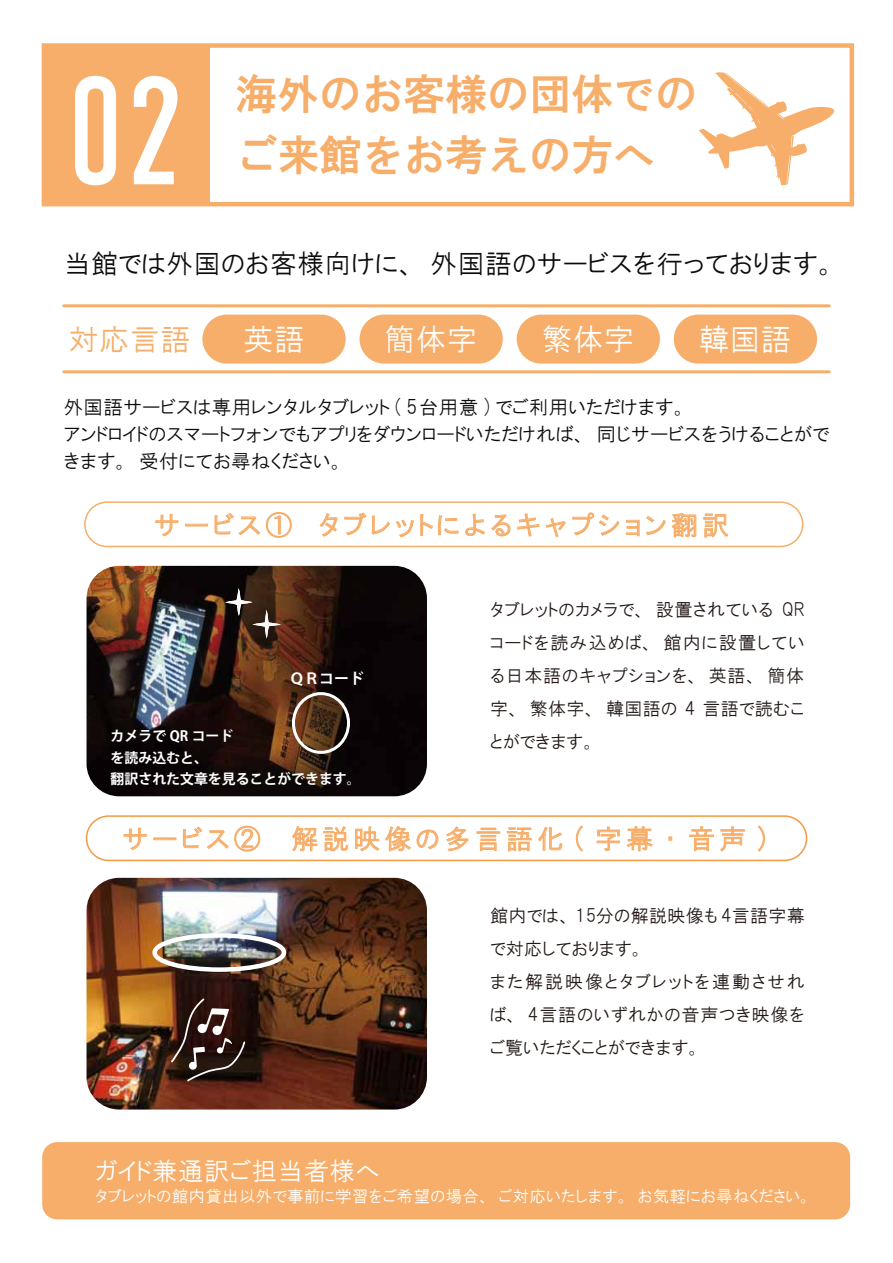
<style>
.page{position:relative;width:893px;height:1263px;background:#fff}
.page>*{position:absolute;margin:0;border:0;box-sizing:border-box;transform-origin:0 0}
.t1{font:134.7px "HG Gothic E";color:#fff}
.t2{font:42px/60.3px "HG Gothic E";color:#f6ae6a}
.t3{font:30.45px "HGP Gothic M";letter-spacing:.02em;color:#fff}
.t4{font:30px "HGP Gothic M";color:#f6ae6a}
.t5{font:26.7px "HGP Gothic M";letter-spacing:.16em;color:#f6ae6a}
.t6{font:26.7px "HGP Gothic M";letter-spacing:.02em;color:#0c0c0c}
.t7{font:25.5px "HGP Gothic M";letter-spacing:.02em;color:#fff}
.t8{font:19.5px/26.7px "HGP Gothic M";letter-spacing:.02em;color:#0c0c0c}
.t9{font:18px/33px "HGP Gothic M";letter-spacing:.045em;color:#221815;text-align:justify}
.t10{font:18px/33px "HGP Gothic M";letter-spacing:.02em;color:#221815}
.t11{font:16.5px "HGP Gothic M";letter-spacing:.02em;color:#fff}
.t12{font:700 15px "Koz Go Pro";color:#fff}
.t13{font:700 13.95px/21.5px "Koz Go Pro";color:#fff}
</style>
<div class="page">
<svg style="left:699px;top:72px;width:136px;height:113px"></svg>
<div style="left:42px;top:1142px;width:808px;height:77px;background:#f6ae6a;border-radius:15px"></div>
<div style="left:42px;top:43px;width:812px;height:163px;border:4px solid #f6ae6a"></div>
<div style="left:44px;top:46px;width:165px;height:158px;background:#f6ae6a"></div>
<div style="left:202px;top:315px;width:144px;height:49px;background:#f6ae6a;border-radius:24px"></div>
<div style="left:360px;top:315px;width:143px;height:49px;background:#f6ae6a;border-radius:24px"></div>
<div style="left:517px;top:315px;width:143px;height:49px;background:#f6ae6a;border-radius:24px"></div>
<div style="left:674px;top:315px;width:143px;height:49px;background:#f6ae6a;border-radius:24px"></div>
<hr style="left:64px;top:304px;width:765px;height:3px;background:#f6ae6a">
<hr style="left:64px;top:370px;width:765px;height:3px;background:#f6ae6a">
<div style="left:84px;top:501px;width:719px;height:46px;border:2px solid #f6ae6a;border-radius:22px"></div>
<svg style="left:155px;top:514px;width:23px;height:22px"></svg>
<div style="left:185px;top:524px;width:23px;height:2px;border:1px solid #f6ae6a"></div>
<svg style="left:215px;top:513px;width:45px;height:22px"></svg>
<svg style="left:266px;top:512px;width:26px;height:26px"></svg>
<svg style="left:320px;top:513px;width:17px;height:23px"></svg>
<svg style="left:344px;top:512px;width:22px;height:23px"></svg>
<svg style="left:372px;top:516px;width:18px;height:18px"></svg>
<svg style="left:396px;top:520px;width:18px;height:17px"></svg>
<svg style="left:420px;top:514px;width:38px;height:22px"></svg>
<svg style="left:465px;top:514px;width:20px;height:22px"></svg>
<svg style="left:491px;top:514px;width:19px;height:22px"></svg>
<svg style="left:517px;top:513px;width:22px;height:23px"></svg>
<svg style="left:546px;top:518px;width:19px;height:19px"></svg>
<svg style="left:572px;top:512px;width:47px;height:23px"></svg>
<svg style="left:626px;top:520px;width:14px;height:16px"></svg>
<svg style="left:646px;top:516px;width:20px;height:19px"></svg>
<svg style="left:672px;top:513px;width:24px;height:24px"></svg>
<svg style="left:703px;top:513px;width:25px;height:24px"></svg>
<div style="left:86px;top:815px;width:721px;height:46px;border:2px solid #f39a43;border-radius:22px"></div>
<svg style="left:124px;top:828px;width:23px;height:22px"></svg>
<div style="left:154px;top:838px;width:22px;height:2px;border:1px solid #f6ae6a"></div>
<svg style="left:183px;top:826px;width:77px;height:26px"></svg>
<svg style="left:292px;top:826px;width:25px;height:25px"></svg>
<svg style="left:323px;top:826px;width:25px;height:25px"></svg>
<svg style="left:355px;top:826px;width:24px;height:25px"></svg>
<svg style="left:385px;top:826px;width:26px;height:25px"></svg>
<svg style="left:417px;top:830px;width:21px;height:19px"></svg>
<svg style="left:446px;top:826px;width:22px;height:25px"></svg>
<svg style="left:477px;top:828px;width:23px;height:23px"></svg>
<svg style="left:507px;top:827px;width:25px;height:24px"></svg>
<svg style="left:538px;top:827px;width:24px;height:24px"></svg>
<svg style="left:576px;top:825px;width:7px;height:27px"></svg>
<svg style="left:597px;top:827px;width:23px;height:24px"></svg>
<svg style="left:627px;top:826px;width:26px;height:25px"></svg>
<svg style="left:689px;top:826px;width:25px;height:25px"></svg>
<svg style="left:720px;top:826px;width:25px;height:25px"></svg>
<svg style="left:758px;top:825px;width:7px;height:27px"></svg>
<img style="left:87px;top:566px;width:340px;height:230px">
<div style="left:292px;top:692px;width:58px;height:62px;border:3px solid #fff;border-radius:50%"></div>
<svg style="left:225px;top:588px;width:56px;height:50px;background:#463429"></svg>
<img style="left:87px;top:878px;width:340px;height:231px">
<svg style="left:171px;top:998px;width:74px;height:83px;background:#442f29"></svg>
<div style="left:152px;top:933px;width:134px;height:39px;border:4px solid #fff;border-radius:50%"></div>
<h1 class="t1" style="left:62px;top:66px;width:128px">02</h1>
<h2 class="t2" style="left:236px;top:64px;width:463px">海外のお客様の団体でのご来館をお考えの方へ</h2>
<h3 class="t6" style="left:64px;top:250px;width:774px">当館では外国のお客様向けに、外国語のサービスを行っております。</h3>
<h3 class="t4" style="left:69px;top:324px;width:123px">対応言語</h3>
<h3 class="t3" style="left:243px;top:324px;width:63px">英語</h3>
<h3 class="t3" style="left:385px;top:324px;width:94px">簡体字</h3>
<h3 class="t3" style="left:542px;top:324px;width:94px">繁体字</h3>
<h3 class="t3" style="left:699px;top:324px;width:94px">韓国語</h3>
<p class="t8" style="left:64px;top:394px;width:767px">外国語サービスは専用レンタルタブレット ( 5台用意 ) でご利用いただけます。<br>アンドロイドのスマートフォンでもアプリをダウンロードいただければ、同じサービスをうけることができます。受付にてお尋ねください。</p>
<h3 class="t5" style="left:154px;top:511px;width:576px">サービス①　タブレットによるキャプション翻訳</h3>
<p class="t12" style="left:289px;top:669px;width:76px">ＱＲコード</p>
<p class="t13" style="left:111px;top:726px;width:252px">カメラで QR コード<br>を読み込むと、<br>翻訳された文章を見ることができます。</p>
<p class="t9" style="left:490px;top:592px;width:316px">タブレットのカメラで、設置されている QRコードを読み込めば、館内に設置している日本語のキャプションを、英語、簡体字、繁体字、韓国語の 4 言語で読むことができます。</p>
<h3 class="t5" style="left:123px;top:825px;width:645px">サービス② 解説映像の多言語化 ( 字幕・音声 )</h3>
<p class="t10" style="left:490px;top:899px;width:316px">館内では、 15分の解説映像も 4言語字幕で対応しております。<br>また解説映像とタブレットを連動させれば、 4言語のいずれかの音声つき映像をご覧いただくことができます。</p>
<h3 class="t7" style="left:95px;top:1158px;width:286px">ガイド兼通訳ご担当者様へ</h3>
<p class="t11" style="left:95px;top:1188px;width:718px">タブレットの館内貸出以外で事前に学習をご希望の場合、ご対応いたします。お気軽にお尋ねください。</p>
</div>
